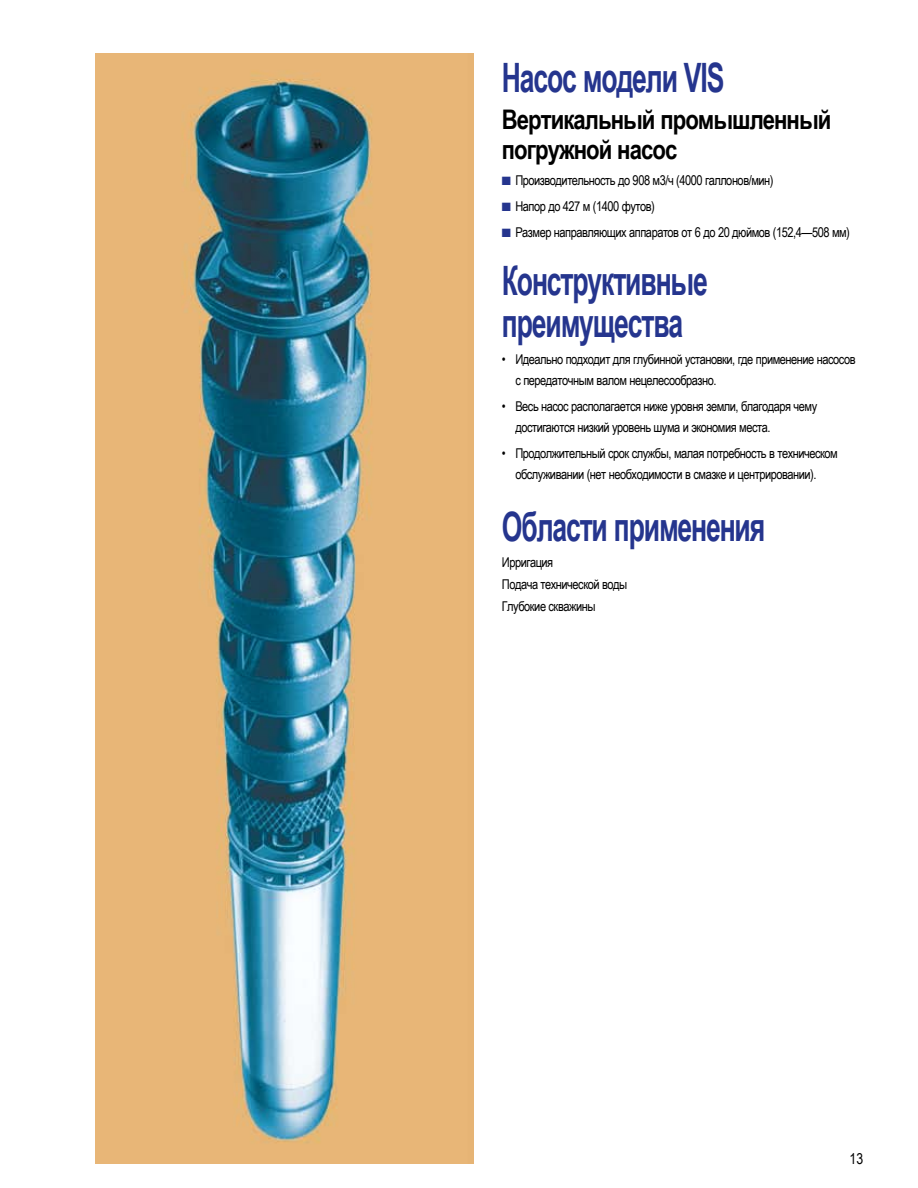
<style>
.page{position:relative;width:918px;height:1188px;background:#fff}
.page>*{position:absolute;margin:0;border:0;box-sizing:border-box;transform-origin:0 0}
.t1{font:700 40.5px/42px "Arial Narrow";letter-spacing:-.035em;color:#25358e;scale:.8 1}
.t2{font:700 27px/30px "Arial Narrow";letter-spacing:-.035em;color:#000}
.t3{font:15px "Arial Narrow";color:#000}
.t4{font:13.5px/21px "Arial Narrow";letter-spacing:-.035em;color:#000}
.s1{color:#25358e}
</style>
<div class="page">
<img style="left:95px;top:54px;width:378px;height:1109px">
<h1 class="t1" style="left:502px;top:55px;width:280px">Насос модели VIS</h1>
<h2 class="t2" style="left:502px;top:103px;width:331px">Вертикальный промышленный погружной насос</h2>
<p class="t4" style="left:502px;top:169px;width:273px"><span class="s1">■</span> Производительность до 908 м3/ч (4000 галлонов/мин)</p>
<p class="t4" style="left:502px;top:195px;width:155px"><span class="s1">■</span> Напор до 427 м (1400 футов)</p>
<p class="t4" style="left:502px;top:221px;width:350px"><span class="s1">■</span> Размер направляющих аппаратов от 6 до 20 дюймов (152,4—508 мм)</p>
<h1 class="t1" style="left:502px;top:258px;width:259px">Конструктивные преимущества</h1>
<p class="t4" style="left:515px;top:348px;width:342px;text-indent:-14px">• Идеально подходит для глубинной установки, где применение насосов с передаточным валом нецелесообразно.</p>
<p class="t4" style="left:515px;top:395px;width:303px;text-indent:-14px">• Весь насос располагается ниже уровня земли, благодаря чему достигаются низкий уровень шума и экономия места.</p>
<p class="t4" style="left:502px;top:443px;width:337px;text-align:center">• Продолжительный срок службы, малая потребность в техническом обслуживании (нет необходимости в смазке и центрировании).</p>
<h1 class="t1" style="left:502px;top:503px;width:331px">Области применения</h1>
<p class="t4" style="left:502px;top:551px;width:127px;line-height:21.9px">Ирригация<br>Подача технической воды<br>Глубокие скважины</p>
<p class="t3" style="left:850px;top:1147px;width:15px">13</p>
</div>
